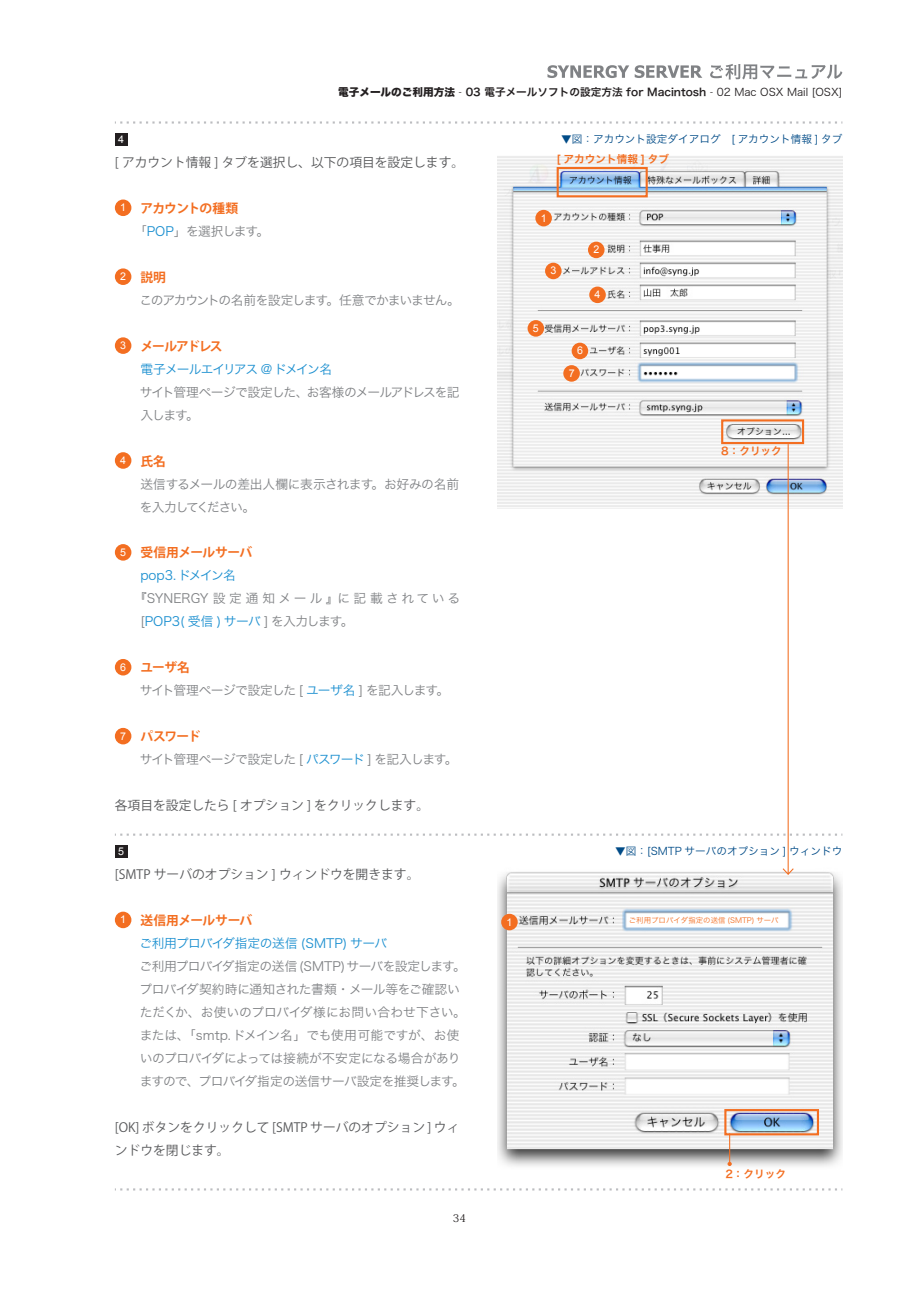
<style>
.page{position:relative;width:919px;height:1289px;background:#fff}
.page>*{position:absolute;margin:0;border:0;box-sizing:border-box;transform-origin:0 0}
.t1{font:12.75px/23px "Hira Kaku Pro W3";letter-spacing:-.045em;color:#808285}
.t2{font:12.75px/23px "Koz Go Std";color:#57585a}
.t3{font:12.75px/23px "Hira Kaku Pro W3";letter-spacing:-.075em;color:#808285}
.t4{font:12.75px/23px "Hira Kaku Pro W3";color:#808285}
.t5{font:12.75px "Hira Kaku Pro W3";letter-spacing:-.065em;color:#808285}
.t6{font:12.75px "Hira Kaku Pro W3";letter-spacing:-.03em;color:#1d90d0}
.t7{font:700 12.75px "Koz Go Std";letter-spacing:-.055em;color:#f36e21}
.t8{font:700 12.75px "Koz Go Std";letter-spacing:-.03em;color:#f36e21}
.t9{font:12.75px "Hira Kaku Pro W3";letter-spacing:-.085em;color:#1d90d0}
.t10{font:12.75px "Hira Kaku Pro W3";letter-spacing:-.055em;color:#1d90d0}
.t11{font:700 12.75px "Koz Go Std";letter-spacing:-.08em;color:#f36e21}
.t12{font:10.65px "Hira Kaku Pro W6";color:#231f20}
.t13{font:10.65px "Hira Kaku Pro W3";color:#004b87}
.t14{font:10.65px "Hira Kaku Pro W6";color:#f36e21}
.t15{font:10.65px "Arial";color:#fff}
.t16{font:10.65px "Koz Min Std";color:#231f20}
.t17{font:7.5px "Hira Kaku Pro W3";color:#f36e21}
.s1{font-family:"Hira Kaku Std W8"}
.s2{font-family:"Hira Min Pro W3"}
.s3{font-family:"Hira Kaku Pro W3"}
.s4{color:#1d90d0}
</style>
<div class="page">
<svg style="left:547px;top:64px;width:295px;height:15px"></svg>
<img style="left:497px;top:156px;width:345px;height:352px">
<img style="left:497px;top:872px;width:345px;height:295px">
<svg style="left:115px;top:833px;width:727px;height:2px"></svg>
<div style="left:115px;top:844px;width:13px;height:13px;background:#231f20"></div>
<svg style="left:115px;top:1188px;width:727px;height:2px"></svg>
<div style="left:115px;top:133px;width:13px;height:12px;background:#231f20"></div>
<svg style="left:115px;top:121px;width:727px;height:3px"></svg>
<div style="left:556px;top:167px;width:91px;height:30px;border:2px solid #f36e21"></div>
<div style="left:115px;top:199px;width:16px;height:17px;background:#f36e21;border-radius:50%"></div>
<div style="left:115px;top:268px;width:16px;height:17px;background:#f36e21;border-radius:50%"></div>
<div style="left:115px;top:337px;width:16px;height:17px;background:#f36e21;border-radius:50%"></div>
<div style="left:115px;top:452px;width:16px;height:17px;background:#f36e21;border-radius:50%"></div>
<div style="left:115px;top:544px;width:16px;height:16px;background:#f36e21;border-radius:50%"></div>
<div style="left:115px;top:659px;width:16px;height:16px;background:#f36e21;border-radius:50%"></div>
<div style="left:115px;top:728px;width:16px;height:16px;background:#f36e21;border-radius:50%"></div>
<div style="left:535px;top:210px;width:17px;height:16px;background:#f36e21;border-radius:50%"></div>
<div style="left:588px;top:242px;width:16px;height:16px;background:#f36e21;border-radius:50%"></div>
<div style="left:545px;top:263px;width:16px;height:16px;background:#f36e21;border-radius:50%"></div>
<div style="left:589px;top:286px;width:16px;height:17px;background:#f36e21;border-radius:50%"></div>
<div style="left:527px;top:320px;width:17px;height:16px;background:#f36e21;border-radius:50%"></div>
<div style="left:571px;top:342px;width:17px;height:17px;background:#f36e21;border-radius:50%"></div>
<div style="left:563px;top:365px;width:16px;height:16px;background:#f36e21;border-radius:50%"></div>
<div style="left:721px;top:419px;width:83px;height:25px;border:2px solid #f36e21"></div>
<hr style="left:787px;top:444px;width:1px;height:430px;background:#f36e21">
<svg style="left:781px;top:867px;width:13px;height:8px"></svg>
<div style="left:501px;top:913px;width:16px;height:17px;background:#f36e21;border-radius:50%"></div>
<div style="left:115px;top:911px;width:16px;height:17px;background:#f36e21;border-radius:50%"></div>
<div style="left:724px;top:1108px;width:95px;height:27px;border:2px solid #f36e21"></div>
<hr style="left:729px;top:1133px;width:1px;height:30px;background:#f36e21">
<svg style="left:727px;top:1161px;width:4px;height:4px"></svg>
<div style="left:628px;top:916px;width:156px;height:10px;background:#fff"></div>
<p class="t15" style="left:118px;top:133px;width:7px">4</p>
<p class="t12" style="left:338px;top:82px;width:505px"><span class="s1">電子メールのご利用方法</span> <span class="s2">-</span> 03 電子メールソフトの設定方法 for Macintosh <span class="s2">-</span> <span class="s3">02 Mac OSX Mail [OSX]</span></p>
<p class="t13" style="left:561px;top:130px;width:283px">▼図：アカウント設定ダイアログ　[ アカウント情報 ] タブ</p>
<p class="t2" style="left:115px;top:151px;width:351px">[ アカウント情報 ] タブを選択し、以下の項目を設定します。</p>
<p class="t7" style="left:140px;top:200px;width:99px">アカウントの種類</p>
<p class="t1" style="left:134px;top:219px;width:137px">「<span class="s4">POP</span>」を選択します。</p>
<p class="t7" style="left:140px;top:269px;width:27px">説明</p>
<p class="t3" style="left:139px;top:287px;width:322px">このアカウントの名前を設定します。任意でかまいません。</p>
<p class="t11" style="left:140px;top:338px;width:84px">メールアドレス</p>
<p class="t9" style="left:140px;top:357px;width:193px">電子メールエイリアス @ ドメイン名</p>
<p class="t3" style="left:140px;top:379px;width:321px">サイト管理ページで設定した、お客様のメールアドレスを記入します。</p>
<p class="t7" style="left:140px;top:452px;width:27px">氏名</p>
<p class="t1" style="left:140px;top:471px;width:321px">送信するメールの差出人欄に表示されます。お好みの名前を入力してください。</p>
<p class="t8" style="left:140px;top:544px;width:113px">受信用メールサーバ</p>
<p class="t10" style="left:140px;top:564px;width:97px">pop3.ドメイン名</p>
<p class="t4" style="left:140px;top:586px;width:321px;text-indent:-6px">『SYNERGY 設定通知メール』に記載されている[<span class="s4">POP3( 受信 ) サーバ</span> ] を入力します。</p>
<p class="t7" style="left:140px;top:659px;width:51px">ユーザ名</p>
<p class="t1" style="left:140px;top:678px;width:311px">サイト管理ページで設定した [ <span class="s4">ユーザ名</span> ] を記入します。</p>
<p class="t7" style="left:140px;top:728px;width:62px">パスワード</p>
<p class="t5" style="left:140px;top:748px;width:319px">サイト管理ページで設定した [ <span class="s4">パスワード</span> ] を記入します。</p>
<p class="t2" style="left:115px;top:794px;width:316px">各項目を設定したら [ オプション ] をクリックします。</p>
<p class="t15" style="left:120px;top:201px;width:7px">1</p>
<p class="t15" style="left:120px;top:270px;width:7px">2</p>
<p class="t15" style="left:120px;top:339px;width:7px">3</p>
<p class="t15" style="left:120px;top:454px;width:7px">4</p>
<p class="t15" style="left:120px;top:546px;width:7px">5</p>
<p class="t15" style="left:120px;top:661px;width:7px">6</p>
<p class="t15" style="left:120px;top:730px;width:7px">7</p>
<p class="t15" style="left:118px;top:845px;width:7px">5</p>
<p class="t2" style="left:115px;top:863px;width:306px">[SMTP サーバのオプション ] ウィンドウを開きます。</p>
<p class="t8" style="left:140px;top:912px;width:113px">送信用メールサーバ</p>
<p class="t6" style="left:139px;top:931px;width:249px">ご利用プロバイダ指定の送信 (SMTP) サーバ</p>
<p class="t1" style="left:139px;top:953px;width:328px">ご利用プロバイダ指定の送信 (SMTP)サーバを設定します。プロバイダ契約時に通知された書類・メール等をご確認いただくか、お使いのプロバイダ様にお問い合わせ下さい。または、「smtp.ドメイン名」でも使用可能ですが、お使いのプロバイダによっては接続が不安定になる場合がありますので、プロバイダ指定の送信サーバ設定を推奨します。</p>
<p class="t2" style="left:115px;top:1116px;width:346px">[OK] ボタンをクリックして [SMTP サーバのオプション ] ウィンドウを閉じます。</p>
<p class="t15" style="left:120px;top:913px;width:7px">1</p>
<p class="t15" style="left:506px;top:915px;width:7px">1</p>
<p class="t16" style="left:453px;top:1211px;width:15px">34</p>
<p class="t14" style="left:556px;top:149px;width:114px">[ アカウント情報 ] タブ</p>
<p class="t15" style="left:540px;top:212px;width:7px">1</p>
<p class="t15" style="left:593px;top:244px;width:7px">2</p>
<p class="t15" style="left:550px;top:265px;width:7px">3</p>
<p class="t15" style="left:533px;top:322px;width:7px">5</p>
<p class="t15" style="left:594px;top:288px;width:7px">4</p>
<p class="t15" style="left:577px;top:345px;width:7px">6</p>
<p class="t15" style="left:568px;top:367px;width:7px">7</p>
<p class="t14" style="left:721px;top:441px;width:62px">8：クリック</p>
<p class="t13" style="left:615px;top:841px;width:229px">▼図：[SMTP サーバのオプション ] ウィンドウ</p>
<p class="t17" style="left:628px;top:913px;width:151px">ご利用プロバイダ指定の送信 (SMTP) サーバ</p>
<p class="t14" style="left:725px;top:1164px;width:62px">2：クリック</p>
</div>
